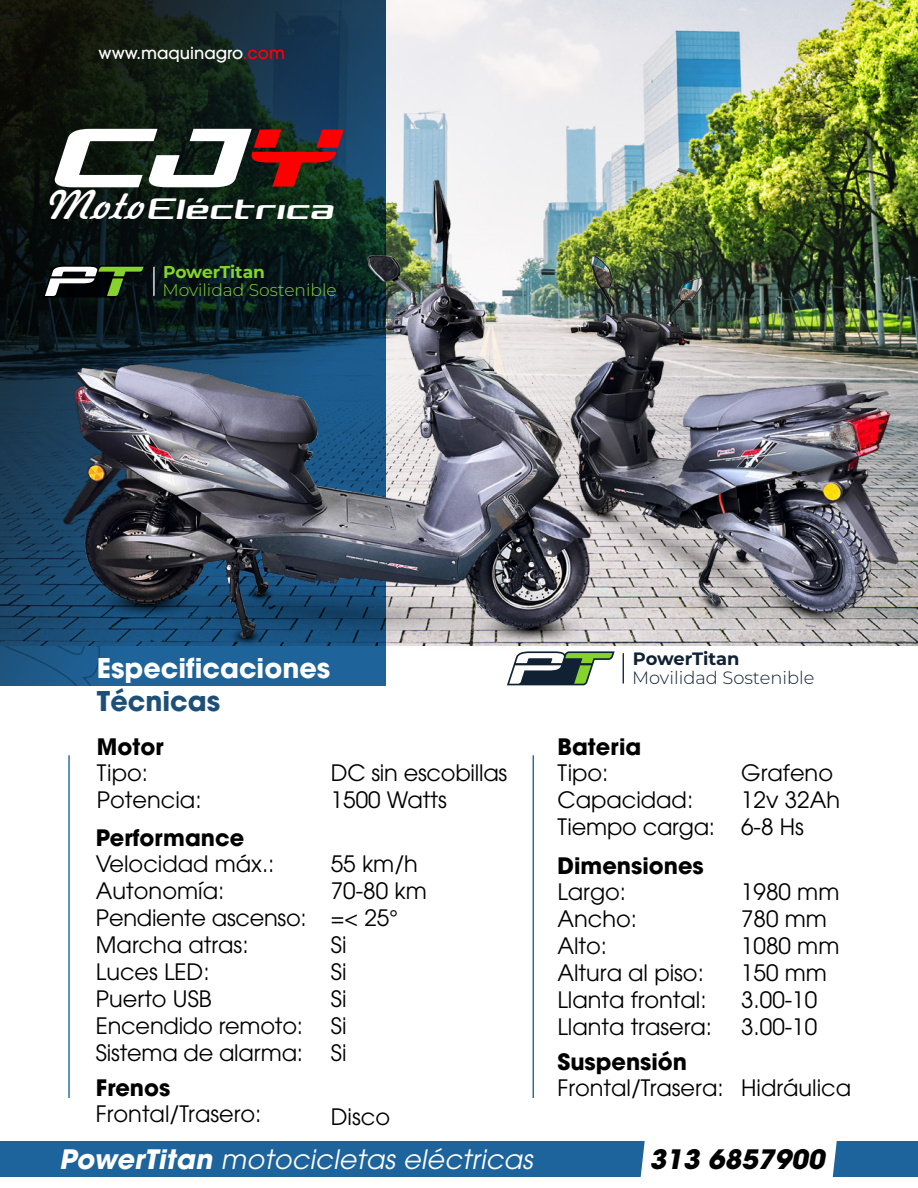
<style>
.page{position:relative;width:918px;height:1188px;background:#fff}
.page>*{position:absolute;margin:0;border:0;box-sizing:border-box;transform-origin:0 0}
.t1{font:italic 38.25px "Concielian Condensed";color:#fff}
.t2{font:700 27px "Avant Garde";color:#fff}
.t3{font:700 27px "Avant Garde";color:#1e4f77}
.t4{font:italic 26.55px "Avant Garde CE";color:#fff}
.t5{font:italic 700 26.55px "Avant Garde";color:#000}
.t6{font:22.5px/27px "Avant Garde CE";color:#000}
.t7{font:700 22.5px "Avant Garde";color:#000}
.t8{font:300 17.85px "Montserrat";color:#0f2133}
.t9{font:700 17.85px "Montserrat";letter-spacing:-.01em;color:#0f2133}
.t10{font:300 17.1px "Montserrat";color:#86d32d}
.t11{font:700 17.1px "Montserrat";letter-spacing:-.01em;color:#86d32d}
.t12{font:500 16.5px "Avant Garde";color:#fff}
.s1{color:#f00}
.s2{font-family:"Freehand 521 BT Regular C"}
.s3{font-family:"Avant Garde";font-weight:700}
</style>
<div class="page">
<img style="left:386px;top:0;width:532px;height:646px">
<svg style="left:0;top:0;width:386px;height:685px;background:#162c36"></svg>
<svg style="left:687px;top:621px;width:186px;height:21px;background:#c4c0be"></svg>
<svg style="left:762px;top:621px;width:88px;height:7px"></svg>
<img style="left:687px;top:250px;width:228px;height:371px">
<img style="left:0;top:150px;width:687px;height:533px">
<div style="left:0;top:1141px;width:918px;height:36px;background:#1d639c"></div>
<div style="left:640px;top:1141px;width:197px;height:36px;background:#fff"></div>
<svg style="left:0;top:63px;width:345px;height:296px;background:#202a29"></svg>
<hr style="left:533px;top:755px;width:1px;height:343px;background:#1d639c">
<hr style="left:68px;top:755px;width:2px;height:343px;background:#1d639c">
<svg style="left:507px;top:651px;width:108px;height:34px"></svg>
<svg style="left:623px;top:653px;width:1px;height:31px"></svg>
<p class="t12" style="left:99px;top:43px;width:188px">www.maquinagro<span class="s1">.com</span></p>
<h1 class="t1" style="left:44px;top:191px;width:297px"><span class="s2">Moto</span> Eléctrica</h1>
<p class="t11" style="left:163px;top:260px;width:103px">PowerTitan</p>
<p class="t10" style="left:162px;top:278px;width:176px">Movilidad Sostenible</p>
<p class="t2" style="left:97px;top:651px;width:235px">Especificaciones</p>
<p class="t3" style="left:97px;top:683px;width:125px">Técnicas</p>
<p class="t9" style="left:633px;top:646px;width:108px">PowerTitan</p>
<p class="t8" style="left:632px;top:665px;width:184px">Movilidad Sostenible</p>
<p class="t7" style="left:97px;top:732px;width:68px">Motor</p>
<p class="t6" style="left:97px;top:760px;width:106px">Tipo:<br>Potencia:</p>
<p class="t7" style="left:557px;top:732px;width:85px">Bateria</p>
<p class="t6" style="left:557px;top:760px;width:159px">Tipo:<br>Capacidad:<br>Tiempo carga:</p>
<p class="t6" style="left:331px;top:760px;width:178px">DC sin escobillas<br>1500 Watts</p>
<p class="t6" style="left:741px;top:760px;width:100px">Grafeno<br>12v 32Ah<br>6-8 Hs</p>
<p class="t7" style="left:96px;top:823px;width:150px">Performance</p>
<p class="t6" style="left:96px;top:851px;width:212px">Velocidad máx.:<br>Autonomía:<br>Pendiente ascenso:<br>Marcha atras:<br>Luces LED:<br>Puerto USB<br>Encendido remoto:<br>Sistema de alarma:</p>
<p class="t6" style="left:331px;top:851px;width:97px">55 km/h<br>70-80 km =&lt; 25°<br>Si<br>Si<br>Si<br>Si<br>Si</p>
<p class="t7" style="left:557px;top:851px;width:148px">Dimensiones</p>
<p class="t6" style="left:557px;top:879px;width:156px">Largo:<br>Ancho:<br>Alto:<br>Altura al piso:<br>Llanta frontal:<br>Llanta trasera:</p>
<p class="t6" style="left:741px;top:879px;width:100px">1980 mm<br>780 mm<br>1080 mm<br>150 mm<br>3.00-10<br>3.00-10</p>
<p class="t7" style="left:557px;top:1047px;width:131px">Suspensión</p>
<p class="t6" style="left:557px;top:1075px;width:168px">Frontal/Trasera:</p>
<p class="t7" style="left:96px;top:1073px;width:76px">Frenos</p>
<p class="t6" style="left:741px;top:1074px;width:112px">Hidráulica</p>
<p class="t6" style="left:96px;top:1100px;width:167px">Frontal/Trasero:</p>
<p class="t6" style="left:331px;top:1103px;width:61px">Disco</p>
<p class="t4" style="left:59px;top:1144px;width:480px"><span class="s3">PowerTitan</span> motocicletas eléctricas</p>
<p class="t5" style="left:649px;top:1142px;width:183px">313 6857900</p>
</div>
